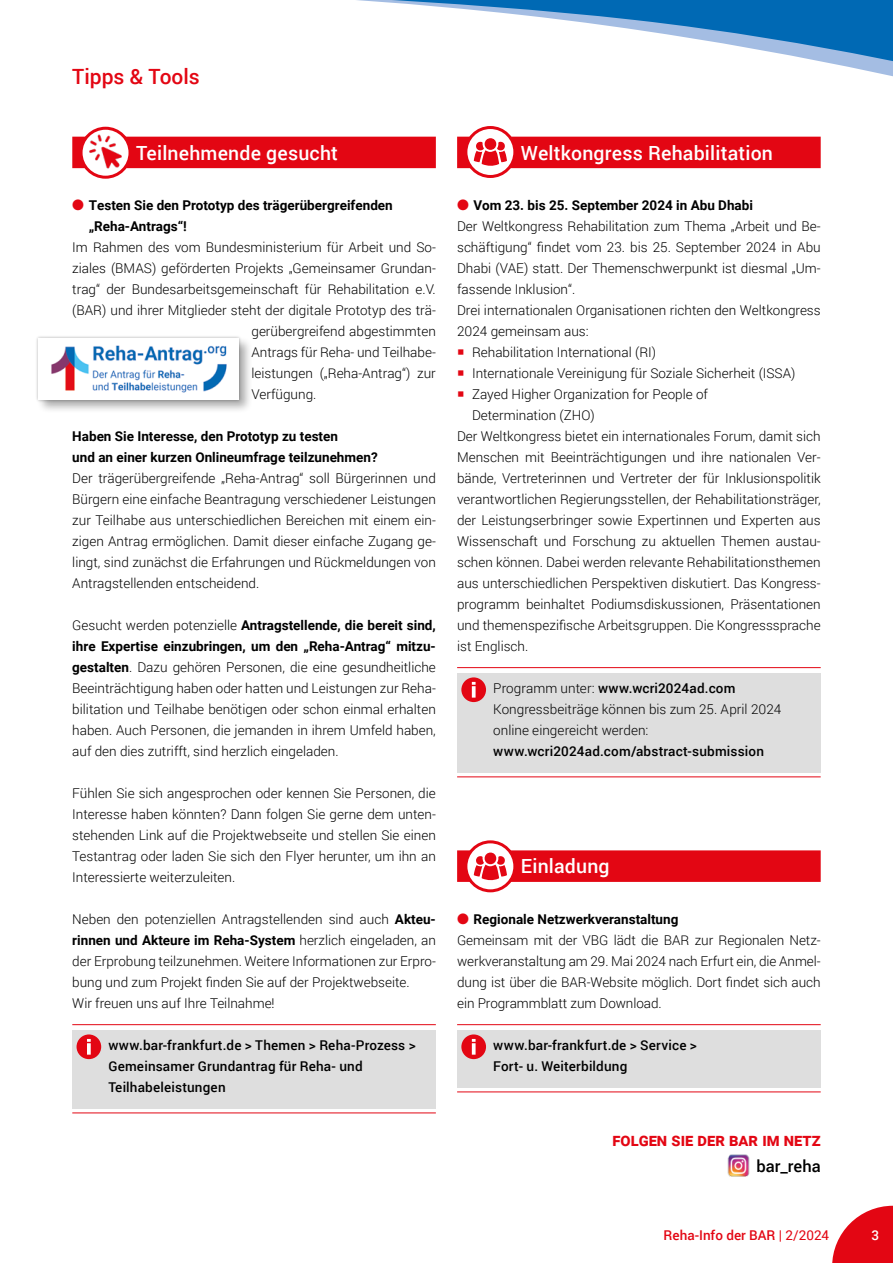
<style>
.page{position:relative;width:893px;height:1263px;background:#fff}
.page>*{position:absolute;margin:0;border:0;box-sizing:border-box;transform-origin:0 0}
.Rubrikentitel{font:500 21px "Roboto";color:#e30613}
.Head_Kasten{font:500 19.5px "Roboto";letter-spacing:.01em;color:#fff}
.Praxis_Fließtext_9_pt_Blocksatz{font:700 18px "Roboto";color:#e30613;scale:.95 1}
.Praxis_Fließtext_9_pt_Blocksatz-2{font:500 16.5px "Roboto";color:#000}
.Praxis_Fließtext_9_pt_Blocksatz-3{font:300 13.5px/21px "Roboto";color:#000;text-align:justify}
.Praxis_Fließtext_9_pt_Blocksatz-4{font:700 13.5px/21px "Roboto";color:#000}
.Infokasten{font:500 13.5px/21px "Roboto";letter-spacing:.015em;color:#000}
.Infokasten-2{font:300 13.5px/21px "Roboto";letter-spacing:.005em;color:#000}
.t1{font:500 13.5px "Roboto";color:#e30613}
.t2{font:500 13.5px "Roboto";color:#fff}
.s1{color:#e30613}
.s2{font-weight:700}
.s3{font-weight:500}
.s4{font-weight:400}
</style>
<div class="page">
<svg style="left:832px;top:1206px;width:61px;height:57px"></svg>
<svg style="left:357px;top:0;width:536px;height:77px"></svg>
<div style="left:457px;top:672px;width:364px;height:100px;background:#dedede"></div>
<hr style="left:457px;top:667px;width:364px;height:1px;background:#e30613">
<hr style="left:457px;top:776px;width:364px;height:1px;background:#e30613">
<div style="left:461px;top:677px;width:25px;height:25px;background:#e30613;border-radius:50%"></div>
<svg style="left:472px;top:686px;width:4px;height:12px"></svg>
<svg style="left:472px;top:682px;width:4px;height:3px"></svg>
<div style="left:457px;top:137px;width:364px;height:31px;background:#e30613"></div>
<svg style="left:466px;top:127px;width:49px;height:49px"></svg>
<svg style="left:485px;top:138px;width:11px;height:12px"></svg>
<svg style="left:474px;top:141px;width:33px;height:25px"></svg>
<div style="left:464px;top:126px;width:52px;height:52px;border:3px solid #e30613;border-radius:50%"></div>
<img style="left:727px;top:1155px;width:23px;height:21px">
<div style="left:72px;top:1029px;width:364px;height:79px;background:#dedede"></div>
<hr style="left:72px;top:1024px;width:364px;height:1px;background:#e30613">
<hr style="left:72px;top:1112px;width:364px;height:1px;background:#e30613">
<div style="left:77px;top:1034px;width:24px;height:25px;background:#e30613;border-radius:50%"></div>
<svg style="left:87px;top:1043px;width:4px;height:12px"></svg>
<svg style="left:87px;top:1039px;width:4px;height:3px"></svg>
<div style="left:72px;top:137px;width:364px;height:31px;background:#e30613"></div>
<div style="left:36px;top:336px;width:217px;height:78px;background:#000;opacity:.33"></div>
<div style="left:35px;top:335px;width:207px;height:68px;background:#000;opacity:.33"></div>
<img style="left:38px;top:338px;width:201px;height:62px">
<div style="left:457px;top:1029px;width:364px;height:58px;background:#dedede"></div>
<hr style="left:457px;top:1024px;width:364px;height:1px;background:#e30613">
<hr style="left:457px;top:1091px;width:364px;height:1px;background:#e30613">
<div style="left:461px;top:1034px;width:25px;height:25px;background:#e30613;border-radius:50%"></div>
<svg style="left:472px;top:1043px;width:4px;height:12px"></svg>
<svg style="left:472px;top:1039px;width:4px;height:3px"></svg>
<div style="left:457px;top:850px;width:364px;height:32px;background:#e30613"></div>
<svg style="left:466px;top:842px;width:49px;height:49px"></svg>
<svg style="left:485px;top:852px;width:11px;height:12px"></svg>
<svg style="left:474px;top:855px;width:33px;height:26px"></svg>
<div style="left:464px;top:840px;width:52px;height:52px;border:3px solid #e30613;border-radius:50%"></div>
<img style="left:81px;top:128px;width:49px;height:49px;border-radius:24px">
<div style="left:80px;top:127px;width:52px;height:52px;border:3px solid #e30613;border-radius:50%"></div>
<h1 class="Rubrikentitel" style="left:72px;top:62px;width:129px">Tipps &amp; Tools</h1>
<p class="Head_Kasten" style="left:136px;top:139px;width:203px">Teilnehmende gesucht</p>
<p class="Praxis_Fließtext_9_pt_Blocksatz-4" style="left:89px;top:194px;width:305px;text-indent:-16px"><span class="s1">●</span> Testen Sie den Prototyp des trägerübergreifenden „Reha-Antrags“!</p>
<p class="Praxis_Fließtext_9_pt_Blocksatz-3" style="left:72px;top:236px;width:365px">Im Rahmen des vom Bundesministerium für Arbeit und So-</p>
<p class="Praxis_Fließtext_9_pt_Blocksatz-3" style="left:72px;top:257px;width:365px">ziales (BMAS) geförderten Projekts „Gemeinsamer Grundan-</p>
<p class="Praxis_Fließtext_9_pt_Blocksatz-3" style="left:72px;top:278px;width:365px">trag“ der Bundesarbeitsgemeinschaft für Rehabilitation e.V.</p>
<p class="Praxis_Fließtext_9_pt_Blocksatz-3" style="left:72px;top:299px;width:365px">(BAR) und ihrer Mitglieder steht der digitale Prototyp des trä-</p>
<p class="Praxis_Fließtext_9_pt_Blocksatz-3" style="left:251px;top:320px;width:186px">gerübergreifend abgestimmten</p>
<p class="Praxis_Fließtext_9_pt_Blocksatz-3" style="left:251px;top:341px;width:186px">Antrags für Reha- und Teilhabe-</p>
<p class="Praxis_Fließtext_9_pt_Blocksatz-3" style="left:251px;top:362px;width:186px">leistungen („Reha-Antrag“) zur</p>
<p class="Praxis_Fließtext_9_pt_Blocksatz-3" style="left:251px;top:383px;width:66px">Verfügung.</p>
<p class="Praxis_Fließtext_9_pt_Blocksatz-4" style="left:72px;top:425px;width:307px">Haben Sie Interesse, den Prototyp zu testen<br>und an einer kurzen Onlineumfrage teilzunehmen?</p>
<p class="Praxis_Fließtext_9_pt_Blocksatz-3" style="left:72px;top:467px;width:365px">Der trägerübergreifende „Reha-Antrag“ soll Bürgerinnen und Bürgern eine einfache Beantragung verschiedener Leistungen zur Teilhabe aus unterschiedlichen Bereichen mit einem ein&shy;zigen Antrag ermöglichen. Damit dieser einfache Zugang ge&shy;lingt, sind zunächst die Erfahrungen und Rückmeldungen von Antragstellenden entscheidend.</p>
<p class="Praxis_Fließtext_9_pt_Blocksatz-3" style="left:72px;top:614px;width:365px">Gesucht werden potenzielle <span class="s2">Antragstellende, die bereit sind, ihre Expertise einzubringen, um den „Reha-Antrag“ mitzu&shy;gestalten</span>. Dazu gehören Personen, die eine gesundheitliche Beeinträchtigung haben oder hatten und Leistungen zur Reha&shy;bilitation und Teilhabe benötigen oder schon einmal erhalten haben. Auch Personen, die jemanden in ihrem Umfeld haben, auf den dies zutrifft, sind herzlich eingeladen.</p>
<p class="Praxis_Fließtext_9_pt_Blocksatz-3" style="left:72px;top:782px;width:365px">Fühlen Sie sich angesprochen oder kennen Sie Personen, die Interesse haben könnten? Dann folgen Sie gerne dem unten&shy;stehenden Link auf die Projektwebseite und stellen Sie einen Testantrag oder laden Sie sich den Flyer herunter, um ihn an Interessierte weiterzuleiten.</p>
<p class="Praxis_Fließtext_9_pt_Blocksatz-3" style="left:72px;top:908px;width:365px">Neben den potenziellen Antragstellenden sind auch <span class="s2">Akteu&shy;rinnen und Akteure im Reha-System</span> herzlich eingeladen, an der Erprobung teilzunehmen. Weitere Informationen zur Erpro&shy;bung und zum Projekt finden Sie auf der Projektwebseite.</p>
<p class="Praxis_Fließtext_9_pt_Blocksatz-3" style="left:72px;top:992px;width:204px">Wir freuen uns auf Ihre Teilnahme!</p>
<p class="Infokasten" style="left:108px;top:1034px;width:309px">www.bar-frankfurt.de &gt; Themen &gt; Reha-Prozess &gt;<br>Gemeinsamer Grundantrag für Reha- und<br>Teilhabeleistungen</p>
<p class="Head_Kasten" style="left:521px;top:139px;width:254px">Weltkongress Rehabilitation</p>
<p class="Praxis_Fließtext_9_pt_Blocksatz-4" style="left:457px;top:194px;width:297px"><span class="s1">●</span> Vom 23. bis 25. September 2024 in Abu Dhabi</p>
<p class="Praxis_Fließtext_9_pt_Blocksatz-3" style="left:457px;top:215px;width:365px">Der Weltkongress Rehabilitation zum Thema „Arbeit und Be&shy;schäftigung“ findet vom 23. bis 25. September 2024 in Abu Dhabi (VAE) statt. Der Themenschwerpunkt ist diesmal „Um&shy;fassende Inklusion“.</p>
<p class="Praxis_Fließtext_9_pt_Blocksatz-3" style="left:457px;top:299px;width:365px">Drei internationalen Organisationen richten den Weltkongress<br>2024 gemeinsam aus:</p>
<p class="Praxis_Fließtext_9_pt_Blocksatz-3" style="left:457px;top:341px;width:200px"><span class="s1">○</span> Rehabilitation International (RI)</p>
<p class="Praxis_Fließtext_9_pt_Blocksatz-3" style="left:457px;top:362px;width:340px"><span class="s1">○</span> Internationale Vereinigung für Soziale Sicherheit (ISSA)</p>
<p class="Praxis_Fließtext_9_pt_Blocksatz-3" style="left:472px;top:383px;width:237px;text-indent:-15px"><span class="s1">○</span> Zayed Higher Organization for People of<br>Determination (ZHO)</p>
<p class="Praxis_Fließtext_9_pt_Blocksatz-3" style="left:457px;top:425px;width:365px">Der Weltkongress bietet ein internationales Forum, damit sich Menschen mit Beeinträchtigungen und ihre nationalen Ver&shy;bände, Vertreterinnen und Vertreter der für Inklusionspolitik verantwortlichen Regierungsstellen, der Rehabilitationsträger, der Leistungserbringer sowie Expertinnen und Experten aus Wissenschaft und Forschung zu aktuellen Themen austau&shy;schen können. Dabei werden relevante Rehabilitationsthemen aus unterschiedlichen Perspektiven diskutiert. Das Kongress&shy;programm beinhaltet Podiumsdiskussionen, Präsentationen und themenspezifische Arbeitsgruppen. Die Kongresssprache ist Englisch.</p>
<p class="Infokasten-2" style="left:493px;top:677px;width:290px">Programm unter: <span class="s3">www.wcri2024ad.com </span>Kongressbeiträge können bis zum 25. April 2024 online eingereicht werden: <span class="s3">www.wcri2024ad.com/abstract-submission</span></p>
<p class="Head_Kasten" style="left:521px;top:853px;width:90px">Einladung</p>
<p class="Praxis_Fließtext_9_pt_Blocksatz-4" style="left:457px;top:908px;width:223px"><span class="s1">●</span> Regionale Netzwerkveranstaltung</p>
<p class="Praxis_Fließtext_9_pt_Blocksatz-3" style="left:457px;top:929px;width:365px">Gemeinsam mit der VBG lädt die BAR zur Regionalen Netz&shy;werkveranstaltung am 29. Mai 2024 nach Erfurt ein, die Anmel&shy;dung ist über die BAR-Website möglich. Dort findet sich auch ein Programmblatt zum Download.</p>
<p class="Infokasten" style="left:493px;top:1034px;width:205px">www.bar-frankfurt.de &gt; Service &gt;<br>Fort- u. Weiterbildung</p>
<p class="Praxis_Fließtext_9_pt_Blocksatz" style="left:613px;top:1127px;width:220px">Folgen Sie der BAR im Netz</p>
<p class="Praxis_Fließtext_9_pt_Blocksatz-2" style="left:756px;top:1154px;width:66px">bar_reha</p>
<p class="t1" style="left:664px;top:1225px;width:167px">Reha-Info der BAR <span class="s4">| 2/2024</span></p>
<p class="t2" style="left:871px;top:1225px;width:9px">3</p>
</div>
